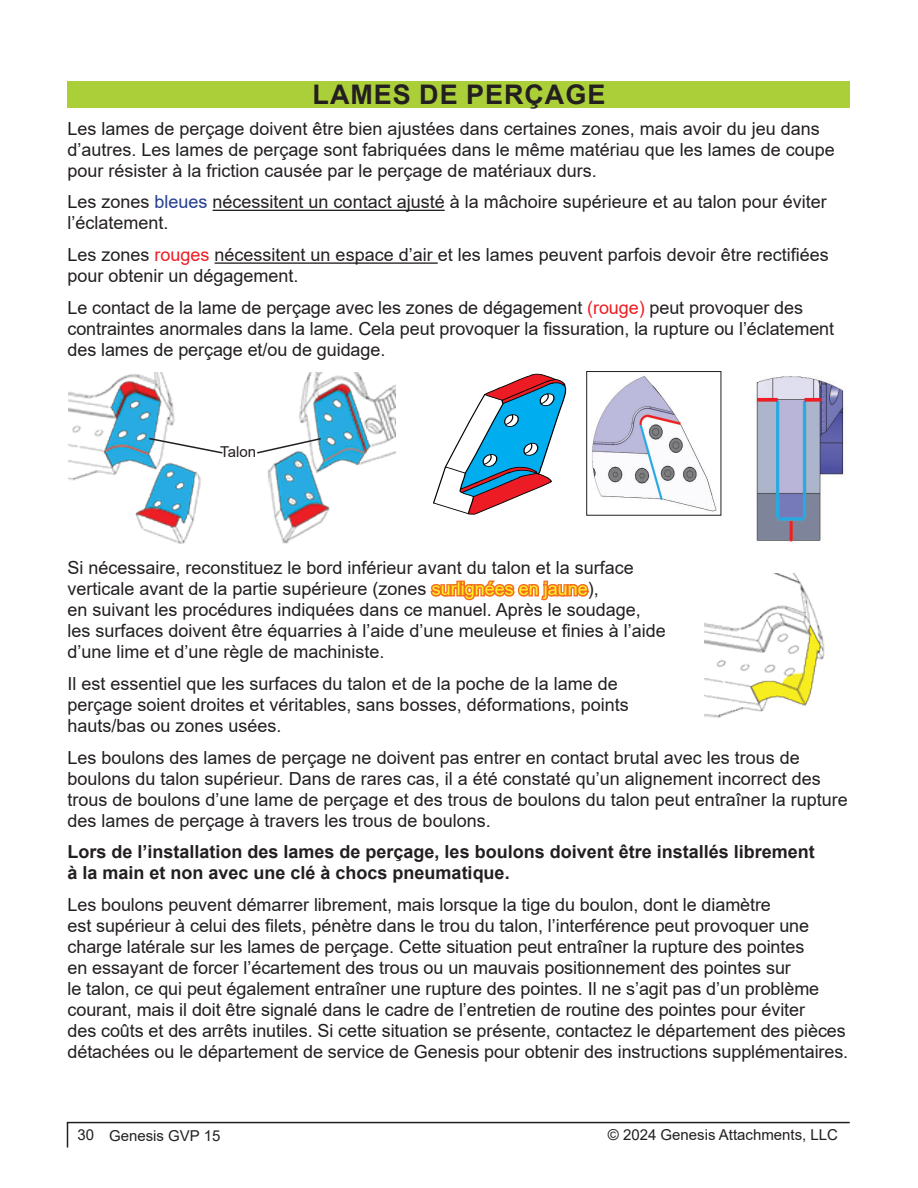
<style>
.page{position:relative;width:918px;height:1188px;background:#fff}
.page>*{position:absolute;margin:0;border:0;box-sizing:border-box;transform-origin:0 0}
.Section_Headings{font:700 27px "Arial";letter-spacing:.035em;color:#231f20}
.General_Paragraph_Style{font:18px/21px "Arial";color:#231f20}
.General_Paragraph_Style-2{font:700 18px/21px "Arial";color:#231f20}
.Captions{font:15px "Arial";color:#231f20}
.s1{color:#253f8e}
.s2{color:#ee1d23}
.s3{color:#f36e21}
</style>
<div class="page">
<svg style="left:67px;top:1123px;width:1px;height:25px"></svg>
<hr style="left:67px;top:1122px;width:783px;height:1px;background:#231f20">
<hr style="left:213px;top:210px;width:232px;height:1px;background:#231f20">
<hr style="left:215px;top:262px;width:223px;height:2px;background:#231f20">
<div style="left:68px;top:81px;width:782px;height:27px;background:#abcf38"></div>
<img style="left:592px;top:376px;width:125px;height:136px">
<div style="left:586px;top:371px;width:135px;height:145px;border:1px solid #231f20"></div>
<img style="left:756px;top:376px;width:88px;height:166px">
<img style="left:68px;top:372px;width:133px;height:172px">
<img style="left:267px;top:372px;width:128px;height:172px">
<svg style="left:433px;top:373px;width:134px;height:142px"></svg>
<img style="left:704px;top:573px;width:121px;height:145px">
<svg style="left:257px;top:437px;width:66px;height:18px"></svg>
<svg style="left:147px;top:437px;width:76px;height:18px"></svg>
<p class="Section_Headings" style="left:313px;top:76px;width:294px">LAMES DE PERÇAGE</p>
<p class="General_Paragraph_Style" style="left:68px;top:118px;width:769px">Les lames de perçage doivent être bien ajustées dans certaines zones, mais avoir du jeu dans d’autres. Les lames de perçage sont fabriquées dans le même matériau que les lames de coupe pour résister à la friction causée par le perçage de matériaux durs.</p>
<p class="General_Paragraph_Style" style="left:68px;top:191px;width:761px">Les zones <span class="s1">bleues</span> nécessitent un contact ajusté à la mâchoire supérieure et au talon pour éviter l’éclatement.</p>
<p class="General_Paragraph_Style" style="left:68px;top:244px;width:763px">Les zones <span class="s2">rouges</span> nécessitent un espace d’air et les lames peuvent parfois devoir être rectifiées pour obtenir un dégagement.</p>
<p class="General_Paragraph_Style" style="left:68px;top:297px;width:768px">Le contact de la lame de perçage avec les zones de dégagement <span class="s2">(rouge)</span> peut provoquer des contraintes anormales dans la lame. Cela peut provoquer la fissuration, la rupture ou l’éclatement des lames de perçage et/ou de guidage.</p>
<p class="Captions" style="left:220px;top:441px;width:37px">Talon</p>
<p class="General_Paragraph_Style" style="left:68px;top:557px;width:600px">Si nécessaire, reconstituez le bord inférieur avant du talon et la surface verticale avant de la partie supérieure (zones <span class="s3">surlignées en jaune</span>),<br>en suivant les procédures indiquées dans ce manuel. Après le soudage, les surfaces doivent être équarries à l’aide d’une meuleuse et finies à l’aide d’une lime et d’une règle de machiniste.</p>
<p class="General_Paragraph_Style" style="left:68px;top:673px;width:563px">Il est essentiel que les surfaces du talon et de la poche de la lame de perçage soient droites et véritables, sans bosses, déformations, points hauts/bas ou zones usées.</p>
<p class="General_Paragraph_Style" style="left:68px;top:747px;width:782px">Les boulons des lames de perçage ne doivent pas entrer en contact brutal avec les trous de boulons du talon supérieur. Dans de rares cas, il a été constaté qu’un alignement incorrect des trous de boulons d’une lame de perçage et des trous de boulons du talon peut entraîner la rupture des lames de perçage à travers les trous de boulons.</p>
<p class="General_Paragraph_Style-2" style="left:68px;top:842px;width:749px">Lors de l’installation des lames de perçage, les boulons doivent être installés librement à la main et non avec une clé à chocs pneumatique.</p>
<p class="General_Paragraph_Style" style="left:68px;top:894px;width:782px">Les boulons peuvent démarrer librement, mais lorsque la tige du boulon, dont le diamètre<br>est supérieur à celui des filets, pénètre dans le trou du talon, l’interférence peut provoquer une charge latérale sur les lames de perçage. Cette situation peut entraîner la rupture des pointes<br>en essayant de forcer l’écartement des trous ou un mauvais positionnement des pointes sur<br>le talon, ce qui peut également entraîner une rupture des pointes. Il ne s’agit pas d’un problème courant, mais il doit être signalé dans le cadre de l’entretien de routine des pointes pour éviter<br>des coûts et des arrêts inutiles. Si cette situation se présente, contactez le département des pièces détachées ou le département de service de Genesis pour obtenir des instructions supplémentaires.</p>
<p class="Captions" style="left:77px;top:1125px;width:145px">30 Genesis GVP 15</p>
<p class="Captions" style="left:608px;top:1125px;width:232px">© 2024 Genesis Attachments, LLC</p>
</div>
